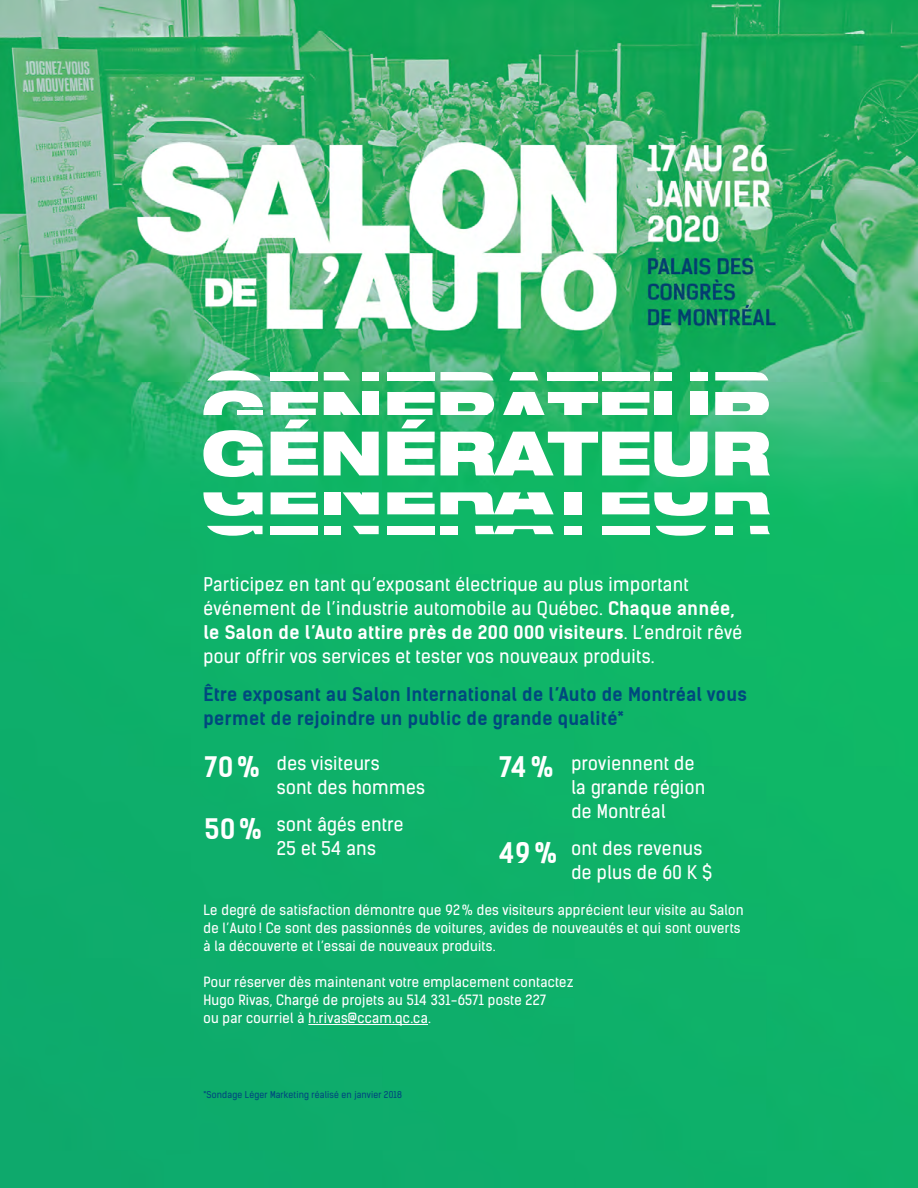
<style>
.page{position:relative;width:918px;height:1188px;background:#fff}
.page>*{position:absolute;margin:0;border:0;box-sizing:border-box;transform-origin:0 0}
.t1{font:18px/24px "Kelson Sans";letter-spacing:.02em;color:#fff}
.t2{font:700 18px/24px "Kelson Sans";letter-spacing:.02em;color:#00487e}
.t3{font:13.5px/18px "Kelson Sans";letter-spacing:.02em;color:#fff}
.t4{font:9px "Kelson Sans";letter-spacing:.02em;color:#00487e}
.s1{font-weight:700}
.s2{font-weight:700;font-size:27px}
</style>
<div class="page">
<img style="left:0;top:0;width:918px;height:1188px">
<hr style="left:308px;top:1024px;width:120px;height:1px;background:#fff">
<svg style="left:203px;top:430px;width:60px;height:47px"></svg>
<svg style="left:324px;top:432px;width:55px;height:43px"></svg>
<svg style="left:715px;top:432px;width:55px;height:43px"></svg>
<svg style="left:203px;top:492px;width:60px;height:24px"></svg>
<svg style="left:271px;top:492px;width:47px;height:22px"></svg>
<div style="left:324px;top:492px;width:17px;height:22px;background:#fff"></div>
<svg style="left:343px;top:492px;width:36px;height:22px"></svg>
<svg style="left:387px;top:492px;width:167px;height:22px"></svg>
<div style="left:564px;top:492px;width:18px;height:22px;background:#fff"></div>
<svg style="left:602px;top:492px;width:106px;height:24px"></svg>
<svg style="left:715px;top:492px;width:55px;height:22px"></svg>
<svg style="left:207px;top:526px;width:56px;height:10px"></svg>
<div style="left:271px;top:526px;width:47px;height:8px;background:#fff"></div>
<svg style="left:353px;top:526px;width:26px;height:8px"></svg>
<div style="left:324px;top:526px;width:17px;height:8px;background:#fff"></div>
<div style="left:387px;top:526px;width:48px;height:8px;background:#fff"></div>
<div style="left:440px;top:526px;width:18px;height:8px;background:#fff"></div>
<svg style="left:475px;top:526px;width:79px;height:8px"></svg>
<div style="left:564px;top:526px;width:18px;height:8px;background:#fff"></div>
<div style="left:602px;top:526px;width:47px;height:8px;background:#fff"></div>
<svg style="left:656px;top:526px;width:50px;height:10px"></svg>
<svg style="left:750px;top:526px;width:20px;height:8px"></svg>
<div style="left:715px;top:526px;width:18px;height:8px;background:#fff"></div>
<svg style="left:203px;top:390px;width:60px;height:25px"></svg>
<svg style="left:271px;top:392px;width:47px;height:83px"></svg>
<svg style="left:324px;top:392px;width:37px;height:23px"></svg>
<div style="left:362px;top:392px;width:17px;height:23px;background:#fff"></div>
<svg style="left:387px;top:392px;width:321px;height:85px"></svg>
<div style="left:654px;top:392px;width:18px;height:23px;background:#fff"></div>
<div style="left:690px;top:392px;width:18px;height:23px;background:#fff"></div>
<svg style="left:715px;top:392px;width:54px;height:23px"></svg>
<svg style="left:207px;top:370px;width:54px;height:11px"></svg>
<div style="left:271px;top:372px;width:47px;height:9px;background:#fff"></div>
<svg style="left:324px;top:372px;width:26px;height:9px"></svg>
<div style="left:362px;top:372px;width:17px;height:9px;background:#fff"></div>
<div style="left:387px;top:372px;width:48px;height:9px;background:#fff"></div>
<svg style="left:440px;top:372px;width:54px;height:9px"></svg>
<svg style="left:509px;top:372px;width:29px;height:9px"></svg>
<div style="left:548px;top:372px;width:50px;height:9px;background:#fff"></div>
<div style="left:602px;top:372px;width:47px;height:9px;background:#fff"></div>
<div style="left:654px;top:372px;width:18px;height:9px;background:#fff"></div>
<div style="left:690px;top:372px;width:18px;height:9px;background:#fff"></div>
<svg style="left:715px;top:372px;width:53px;height:9px"></svg>
<p class="t1" style="left:203px;top:572px;width:540px">Participez en tant qu’exposant électrique au plus important événement de l’industrie automobile au Québec. <span class="s1">Chaque année, le Salon de l’Auto attire près de 200 000 visiteurs</span>. L’endroit rêvé pour offrir vos services et tester vos nouveaux produits.</p>
<p class="t2" style="left:203px;top:682px;width:545px">Être exposant au Salon International de l’Auto de Montréal vous permet de rejoindre un public de grande qualité*</p>
<p class="t1" style="left:277px;top:751px;width:149px;text-indent:-72px"><span class="s2">70 %</span> des visiteurs<br>sont des hommes</p>
<p class="t1" style="left:277px;top:812px;width:128px;text-indent:-72px"><span class="s2">50 %</span> sont âgés entre<br>25 et 54 ans</p>
<p class="t1" style="left:571px;top:751px;width:135px;text-indent:-72px"><span class="s2">74 %</span> proviennent de la grande région de Montréal</p>
<p class="t1" style="left:571px;top:836px;width:142px;text-indent:-72px"><span class="s2">49 %</span> ont des revenus de plus de 60 K $</p>
<p class="t3" style="left:203px;top:901px;width:542px">Le degré de satisfaction démontre que 92 % des visiteurs apprécient leur visite au Salon de l’Auto ! Ce sont des passionnés de voitures, avides de nouveautés et qui sont ouverts à la découverte et l’essai de nouveaux produits.</p>
<p class="t3" style="left:203px;top:973px;width:371px">Pour réserver dès maintenant votre emplacement contactez<br>Hugo Rivas, Chargé de projets au 514 331‑6571 poste 227<br>ou par courriel à h.rivas@ccam.qc.ca.</p>
<p class="t4" style="left:203px;top:1089px;width:200px">*Sondage Léger Marketing réalisé en janvier 2018</p>
</div>
